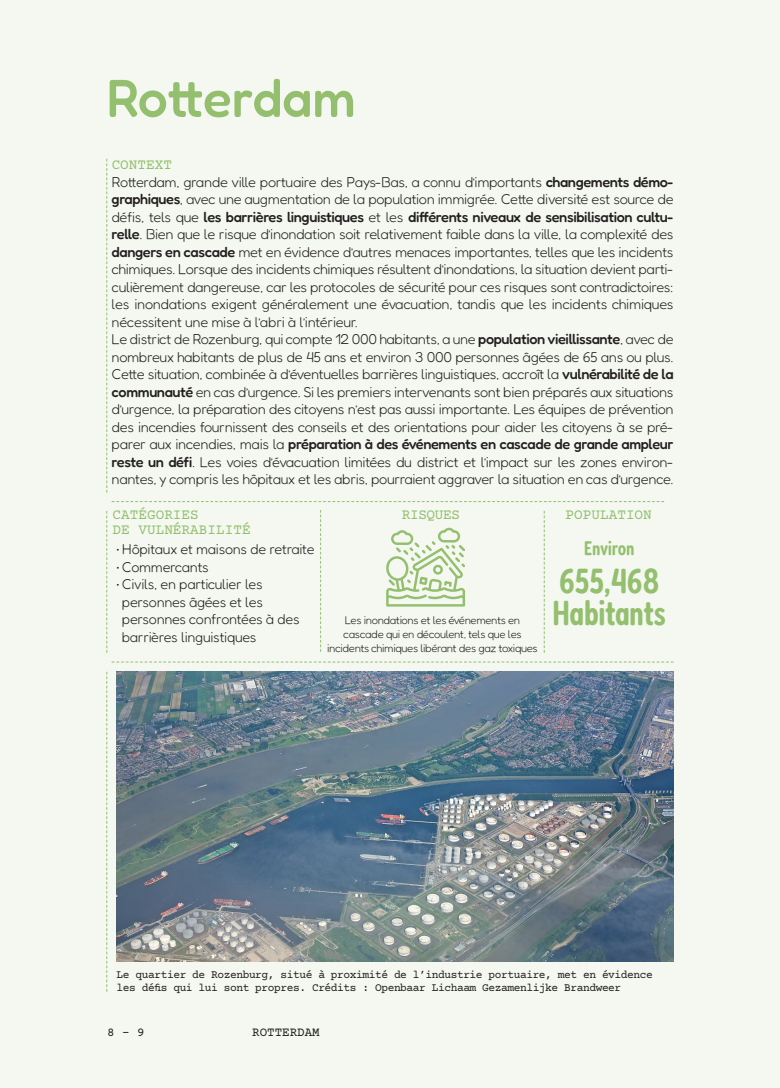
<style>
.page{position:relative;width:780px;height:1088px;background:#f4f8f0}
.page>*{position:absolute;margin:0;border:0;box-sizing:border-box;transform-origin:0 0}
.t1{font:500 53.12px "Fredoka";letter-spacing:-.005em;color:#94bf6f}
.t2{font:500 35.25px/31.8px "Fredoka Condensed";letter-spacing:-.02em;color:#94bf6f}
.t3{font:500 20px "Fredoka Condensed";letter-spacing:-.02em;color:#94bf6f}
.t4{font:300 14.38px/17.5px "Fredoka";letter-spacing:-.025em;color:#231f20}
.t5{font:14.38px/15px "Courier Prime";color:#94bf6f}
.t6{font:14.38px "Courier Prime";letter-spacing:-.025em;color:#94bf6f}
.t7{font:12.5px "Courier Prime";color:#231f20}
.t8{font:11.25px/13.5px "Courier Prime";letter-spacing:-.04em;color:#231f20}
.t9{font:300 11.25px/14.4px "Fredoka";letter-spacing:-.03em;color:#231f20;text-align:center}
.s1{font-weight:500}
</style>
<div class="page">
<svg style="left:106px;top:159px;width:1px;height:334px"></svg>
<svg style="left:320px;top:510px;width:1px;height:142px"></svg>
<svg style="left:106px;top:511px;width:1px;height:142px"></svg>
<svg style="left:106px;top:672px;width:1px;height:319px"></svg>
<svg style="left:543px;top:511px;width:1px;height:142px"></svg>
<svg style="left:112px;top:501px;width:552px;height:1px"></svg>
<svg style="left:112px;top:661px;width:561px;height:1px"></svg>
<svg style="left:386px;top:528px;width:79px;height:78px"></svg>
<img style="left:117px;top:671px;width:556px;height:290px">
<h1 class="t1" style="left:106px;top:65px;width:251px">Rotterdam</h1>
<p class="t5" style="left:112px;top:157px;width:62px">CONTEXT</p>
<p class="t4" style="left:112px;top:173px;width:563px">Rotterdam, grande ville portuaire des Pays-Bas, a connu d’importants <span class="s1">changements démo&shy;graphiques</span>, avec une augmentation de la population immigrée. Cette diversité est source de défis, tels que <span class="s1">les barrières linguistiques</span> et les <span class="s1">différents niveaux de sensibilisation cultu&shy;relle</span>. Bien que le risque d’inondation soit relativement faible dans la ville, la complexité des <span class="s1">dangers en cascade</span> met en évidence d’autres menaces importantes, telles que les incidents chimiques. Lorsque des incidents chimiques résultent d’inondations, la situation devient parti&shy;culièrement dangereuse, car les protocoles de sécurité pour ces risques sont contradictoires: les inondations exigent généralement une évacuation, tandis que les incidents chimiques nécessitent une mise à l’abri à l’intérieur.<br>Le district de Rozenburg, qui compte 12 000 habitants, a une <span class="s1">population vieillissante</span>, avec de nombreux habitants de plus de 45 ans et environ 3 000 personnes âgées de 65 ans ou plus.<br>Cette situation, combinée à d’éventuelles barrières linguistiques, accroît la <span class="s1">vulnérabilité de la communauté</span> en cas d’urgence. Si les premiers intervenants sont bien préparés aux situations d’urgence, la préparation des citoyens n’est pas aussi importante. Les équipes de prévention des incendies fournissent des conseils et des orientations pour aider les citoyens à se pré&shy;parer aux incendies, mais la <span class="s1">préparation à des événements en cascade de grande ampleur reste un défi</span>. Les voies d’évacuation limitées du district et l’impact sur les zones environ&shy;nantes, y compris les hôpitaux et les abris, pourraient aggraver la situation en cas d’urgence.</p>
<p class="t5" style="left:113px;top:507px;width:140px">CATÉGORIES<br>DE VULNÉRABILITÉ</p>
<p class="t6" style="left:402px;top:506px;width:60px">RISQUES</p>
<p class="t5" style="left:565px;top:507px;width:88px">POPULATION</p>
<p class="t4" style="left:117px;top:540px;width:199px">• Hôpitaux et maisons de retraite</p>
<p class="t4" style="left:117px;top:558px;width:94px">• Commercants</p>
<p class="t4" style="left:122px;top:575px;width:179px;text-indent:-5px">• Civils, en particulier les personnes âgées et les personnes confrontées à des barrières linguistiques</p>
<h3 class="t3" style="left:584px;top:536px;width:52px">Environ</h3>
<h2 class="t2" style="left:552px;top:564px;width:115px">655,468<br>Habitants</h2>
<p class="t9" style="left:327px;top:612px;width:212px">Les inondations et les événements en cascade qui en découlent, tels que les incidents chimiques libérant des gaz toxiques</p>
<p class="t8" style="left:117px;top:967px;width:537px">Le quartier de Rozenburg, situé à proximité de l’industrie portuaire, met en évidence les défis qui lui sont propres. Crédits : Openbaar Lichaam Gezamenlijke Brandweer</p>
<p class="t7" style="left:107px;top:1025px;width:39px">8 - 9</p>
<p class="t7" style="left:252px;top:1025px;width:69px">ROTTERDAM</p>
</div>
